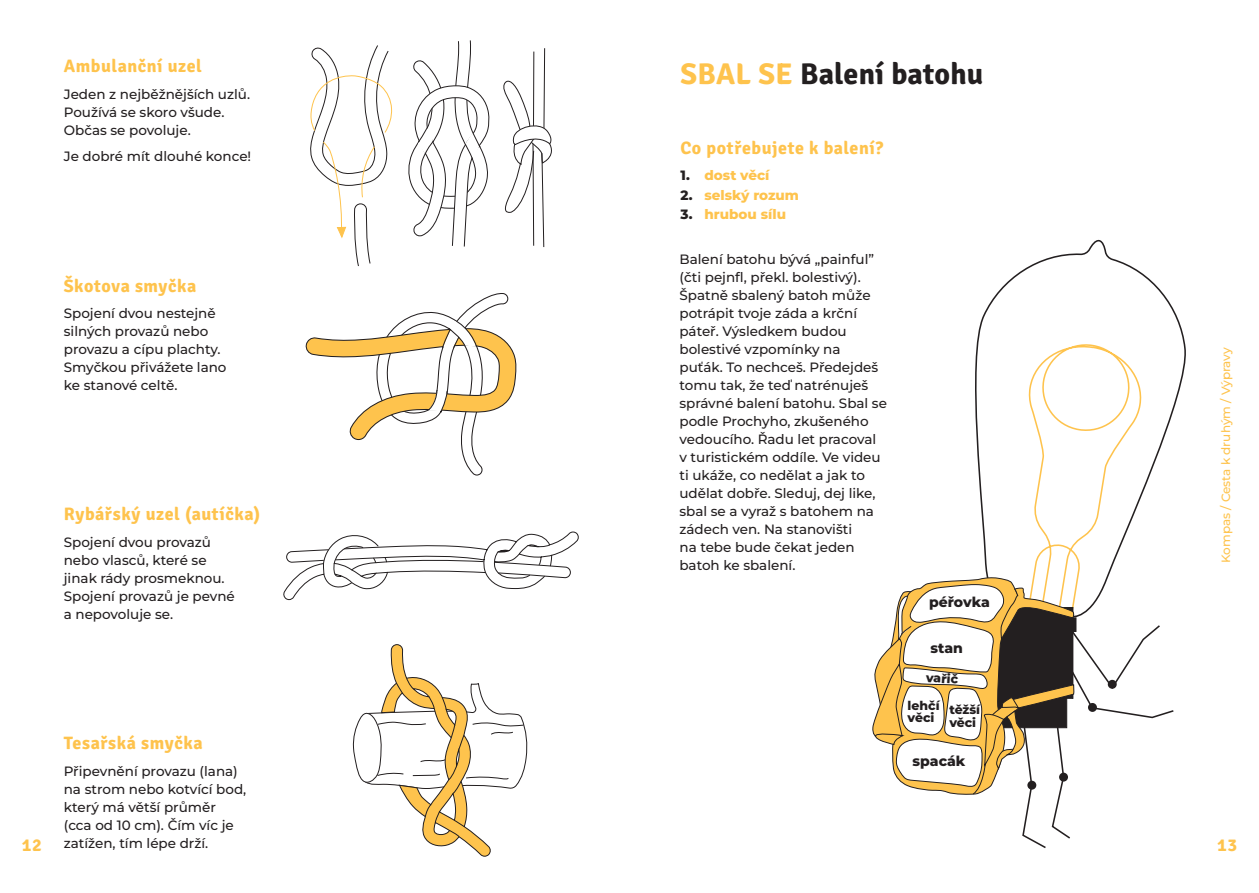
<style>
.page{position:relative;width:1259px;height:893px;background:#fff}
.page>*{position:absolute;margin:0;border:0;box-sizing:border-box;transform-origin:0 0}
.Nadpis{font:300 30px "Signika";letter-spacing:.005em;color:#231f20}
.podnadpis{font:300 18px "Signika";letter-spacing:.03em;color:#fec34d}
.hl__text{font:800 13.95px "Montserrat";color:#231f20}
.hl__text-2{font:500 13.5px/18px "Montserrat";color:#231f20}
.hl__text-3{font:800 13.5px "Montserrat";color:#fec34d}
.hl__text-4{font:800 12.45px "Montserrat";color:#231f20}
.hl__text-5{font:500 12px "Montserrat";color:#fec34d}
.s1{color:#fec34d}
.s2{color:#231f20}
</style>
<div class="page">
<svg style="left:310px;top:45px;width:82px;height:222px"></svg>
<svg style="left:408px;top:40px;width:144px;height:208px"></svg>
<svg style="left:283px;top:531px;width:296px;height:69px"></svg>
<svg style="left:353px;top:644px;width:175px;height:213px"></svg>
<svg style="left:305px;top:293px;width:212px;height:183px"></svg>
<svg style="left:977px;top:239px;width:209px;height:167px"></svg>
<svg style="left:872px;top:340px;width:303px;height:508px"></svg>
<div style="left:1088px;top:703px;width:9px;height:9px;background:#231f20;border-radius:50%"></div>
<div style="left:1059px;top:773px;width:9px;height:9px;background:#231f20;border-radius:50%"></div>
<div style="left:1027px;top:781px;width:9px;height:9px;background:#231f20;border-radius:50%"></div>
<p class="podnadpis" style="left:64px;top:53px;width:140px">Ambulanční uzel</p>
<p class="hl__text-2" style="left:64px;top:85px;width:188px">Jeden z nejběžnějších uzlů.<br>Používá se skoro všude.<br>Občas se povoluje.</p>
<p class="hl__text-2" style="left:64px;top:147px;width:189px">Je dobré mít dlouhé konce!</p>
<p class="podnadpis" style="left:64px;top:273px;width:134px">Škotova smyčka</p>
<p class="hl__text-2" style="left:64px;top:304px;width:164px">Spojení dvou nestejně silných provazů nebo provazu a cípu plachty.<br>Smyčkou přivážete lano ke stanové celtě.</p>
<p class="podnadpis" style="left:64px;top:501px;width:198px">Rybářský uzel (autíčka)</p>
<p class="hl__text-2" style="left:64px;top:533px;width:173px">Spojení dvou provazů nebo vlasců, které se jinak rády prosmeknou.<br>Spojení provazů je pevné a nepovoluje se.</p>
<p class="Nadpis" style="left:680px;top:52px;width:304px"><span class="s1">SBAL SE</span> Balení batohu</p>
<p class="podnadpis" style="left:680px;top:135px;width:204px">Co potřebujete k balení?</p>
<p class="hl__text-3" style="left:680px;top:167px;width:90px"><span class="s2">1.</span> dost věcí</p>
<p class="hl__text-3" style="left:680px;top:186px;width:120px"><span class="s2">2.</span> selský rozum</p>
<p class="hl__text-3" style="left:680px;top:205px;width:107px"><span class="s2">3.</span> hrubou sílu</p>
<p class="hl__text-2" style="left:679px;top:249px;width:209px">Balení batohu bývá „painful” (čti pejnfl, překl. bolestivý).<br>Špatně sbalený batoh může potrápit tvoje záda a krční páteř. Výsledkem budou bolestivé vzpomínky na puťák. To nechceš. Předejdeš tomu tak, že teď natrénuješ správné balení batohu. Sbal se podle Prochyho, zkušeného vedoucího. Řadu let pracoval v turistickém oddíle. Ve videu ti ukáže, co nedělat a jak to udělat dobře. Sleduj, dej like, sbal se a vyraž s batohem na zádech ven. Na stanovišti<br>na tebe bude čekat jeden batoh ke sbalení.</p>
<p class="hl__text" style="left:929px;top:592px;width:62px">péřovka</p>
<p class="hl__text" style="left:930px;top:639px;width:34px">stan</p>
<p class="hl__text-4" style="left:926px;top:669px;width:34px;rotate:4deg">vařič</p>
<p class="hl__text-4" style="left:907px;top:697px;width:33px">lehčí</p>
<p class="hl__text-4" style="left:907px;top:709px;width:28px">věci</p>
<p class="hl__text-4" style="left:949px;top:701px;width:32px">těžší</p>
<p class="hl__text-4" style="left:949px;top:714px;width:28px">věci</p>
<p class="hl__text-5" style="left:1218px;top:563px;width:217px;rotate:-90deg">Kompas / Cesta k druhým / Výpravy</p>
<p class="podnadpis" style="left:64px;top:730px;width:140px">Tesařská smyčka</p>
<p class="hl__text-2" style="left:64px;top:761px;width:184px">Připevnění provazu (lana) na strom nebo kotvící bod, který má větší průměr (cca od 10 cm). Čím víc je zatížen, tím lépe drží.</p>
<p class="hl__text" style="left:912px;top:752px;width:54px">spacák</p>
<h2 class="podnadpis" style="left:22px;top:832px;width:21px">12</h2>
<h2 class="podnadpis" style="left:1217px;top:832px;width:21px">13</h2>
</div>
